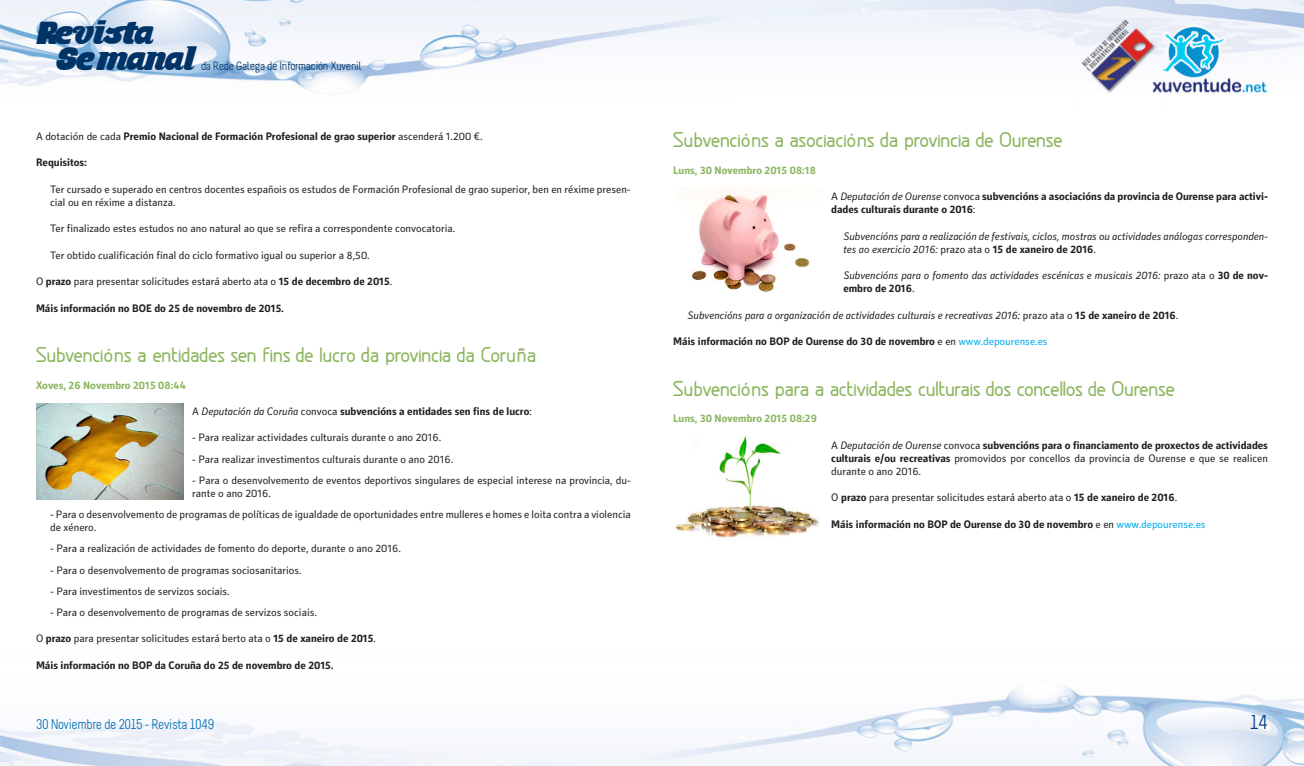
<style>
.page{position:relative;width:1304px;height:766px;background:#fff}
.page>*{position:absolute;margin:0;border:0;box-sizing:border-box;transform-origin:0 0}
.t1{font:33px/26px "Musa Ornata";letter-spacing:-.01em;color:#036}
.t2{font:700 20px "Greyscale Basic";letter-spacing:-.03em;color:#8bb65e}
.t3{font:20px "Melbourne";color:#003882}
.t4{font:14px "Melbourne";letter-spacing:-.025em;color:#006fb2}
.t5{font:12px "Melbourne";letter-spacing:-.025em;color:#036}
.t6{font:11px/13.2px "Secca Std Demo";color:#231f20}
.t7{font:700 11px/13.2px "Secca Std Demo";color:#231f20}
.t8{font:italic 11px/13.2px "Secca Std Demo";color:#231f20}
.t9{font:700 11px "Secca Std Demo";color:#8bb65e}
.s1{font-weight:400}
.s2{font-weight:700}
.s3{font-weight:400;font-style:italic}
.s4{font-style:normal}
.s5{font-weight:700;font-style:normal}
.s6{font-weight:400;color:#00aeef}
.s7{font-style:italic}
</style>
<div class="page">
<img style="left:0;top:0;width:1304px;height:765px">
<img style="left:36px;top:403px;width:147px;height:96px">
<img style="left:679px;top:188px;width:144px;height:108px">
<img style="left:673px;top:434px;width:150px;height:108px">
<h1 class="t1" style="left:55px;top:19px;width:142px;text-indent:-19px">Revista<br>Semanal</h1>
<p class="t5" style="left:201px;top:59px;width:162px">da Rede Galega de Información Xuvenil</p>
<p class="t7" style="left:36px;top:130px;width:448px"><span class="s1">A dotación de cada</span> Premio Nacional de Formación Profesional de grao superior <span class="s1">ascenderá 1.200 €.</span></p>
<p class="t7" style="left:36px;top:156px;width:52px">Requisitos:</p>
<p class="t6" style="left:50px;top:183px;width:582px">Ter cursado e superado en centros docentes españois os estudos de Formación Profesional de grao superior, ben en réxime presen&shy;cial ou en réxime a distanza.</p>
<p class="t6" style="left:50px;top:222px;width:407px">Ter finalizado estes estudos no ano natural ao que se refira a correspondente convocatoria.</p>
<p class="t6" style="left:50px;top:249px;width:321px">Ter obtido cualificación final do ciclo formativo igual ou superior a 8,50.</p>
<p class="t6" style="left:36px;top:275px;width:358px">O <span class="s2">prazo</span> para presentar solicitudes estará aberto ata o <span class="s2">15 de decembro de 2015</span>.</p>
<p class="t7" style="left:36px;top:302px;width:249px">Máis información no BOE do 25 de novembro de 2015.</p>
<h2 class="t2" style="left:36px;top:342px;width:502px">Subvencións a entidades sen fins de lucro da provincia da Coruña</h2>
<p class="t9" style="left:36px;top:378px;width:152px">Xoves, 26 Novembro 2015 08:44</p>
<p class="t7" style="left:192px;top:405px;width:341px"><span class="s1">A</span> <span class="s3">Deputación da Coruña</span> <span class="s1">convoca</span> subvencións a entidades sen fins de lucro<span class="s1">:</span></p>
<p class="t6" style="left:192px;top:431px;width:250px">- Para realizar actividades culturais durante o ano 2016.</p>
<p class="t6" style="left:192px;top:452px;width:262px">- Para realizar investimentos culturais durante o ano 2016.</p>
<p class="t6" style="left:192px;top:473px;width:440px">- Para o desenvolvemento de eventos deportivos singulares de especial interese na provincia, du&shy;rante o ano 2016.</p>
<p class="t6" style="left:50px;top:508px;width:582px">- Para o desenvolvemento de programas de políticas de igualdade de oportunidades entre mulleres e homes e loita contra a violencia de xénero.</p>
<p class="t6" style="left:50px;top:542px;width:352px">- Para a realización de actividades de fomento do deporte, durante o ano 2016.</p>
<p class="t6" style="left:50px;top:563px;width:253px">- Para o desenvolvemento de programas sociosanitarios.</p>
<p class="t6" style="left:50px;top:584px;width:181px">- Para investimentos de servizos sociais.</p>
<p class="t6" style="left:50px;top:606px;width:268px">- Para o desenvolvemento de programas de servizos sociais.</p>
<p class="t6" style="left:36px;top:632px;width:342px">O <span class="s2">prazo</span> para presentar solicitudes estará berto ata o <span class="s2">15 de xaneiro de 2015</span>.</p>
<p class="t7" style="left:36px;top:658px;width:299px">Máis información no BOP da Coruña do 25 de novembro de 2015.</p>
<h2 class="t2" style="left:673px;top:127px;width:391px">Subvencións a asociacións da provincia de Ourense</h2>
<p class="t9" style="left:673px;top:163px;width:144px">Luns, 30 Novembro 2015 08:18</p>
<p class="t7" style="left:831px;top:190px;width:438px"><span class="s1">A</span> <span class="s3">Deputación de Ourense</span> <span class="s1">convoca</span> subvencións a asociacións da provincia de Ourense para activi&shy;dades culturais durante o 2016<span class="s1">:</span></p>
<p class="t8" style="left:843px;top:229px;width:426px">Subvencións para a realización de festivais, ciclos, mostras ou actividades análogas corresponden&shy;tes ao exercicio 2016: <span class="s4">prazo ata o</span> <span class="s5">15 de xaneiro de 2016</span><span class="s4">.</span></p>
<p class="t8" style="left:843px;top:269px;width:426px">Subvencións para o fomento das actividades escénicas e musicais 2016: <span class="s4">prazo ata o</span> <span class="s5">30 de nov&shy;embro de 2016</span><span class="s4">.</span></p>
<p class="t8" style="left:687px;top:309px;width:492px">Subvencións para a organización de actividades culturais e recreativas 2016: <span class="s4">prazo ata o</span> <span class="s5">15 de xaneiro de 2016</span><span class="s4">.</span></p>
<p class="t7" style="left:673px;top:335px;width:376px">Máis información no BOP de Ourense do 30 de novembro <span class="s1">e en</span> <span class="s6">www.depourense.es</span></p>
<h2 class="t2" style="left:673px;top:376px;width:503px">Subvencións para a actividades culturais dos concellos de Ourense</h2>
<p class="t9" style="left:673px;top:412px;width:145px">Luns, 30 Novembro 2015 08:29</p>
<p class="t6" style="left:831px;top:438px;width:438px;text-align:justify">A <span class="s7">Deputación de Ourense</span> convoca <span class="s2">subvencións para o financiamento de proxectos de actividades culturais e/ou recreativas</span> promovidos por concellos da provincia de Ourense e que se realicen durante o ano 2016.</p>
<p class="t6" style="left:831px;top:491px;width:347px">O <span class="s2">prazo</span> para presentar solicitudes estará aberto ata o <span class="s2">15 de xaneiro de 2016</span>.</p>
<p class="t7" style="left:831px;top:517px;width:376px">Máis información no BOP de Ourense do 30 de novembro <span class="s1">e en</span> <span class="s6">www.depourense.es</span></p>
<p class="t4" style="left:36px;top:717px;width:180px">30 Noviembre de 2015 - Revista 1049</p>
<h2 class="t3" style="left:1250px;top:711px;width:19px">14</h2>
</div>
